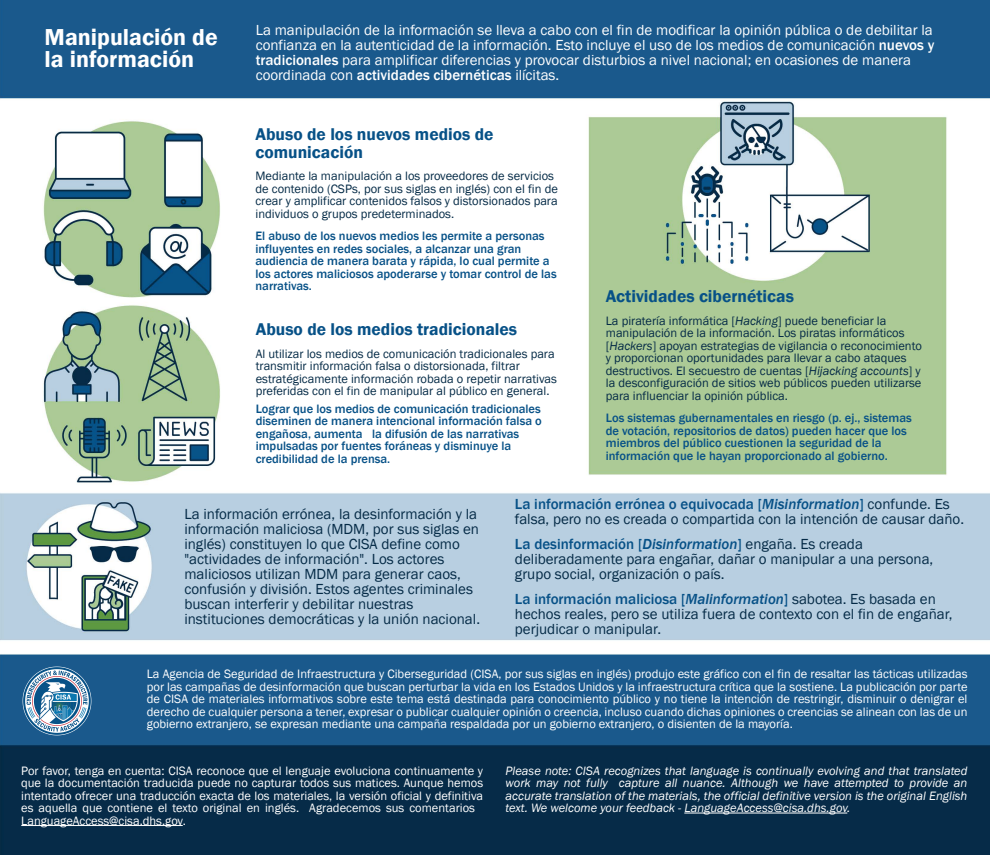
<style>
.page{position:relative;width:990px;height:855px;background:#fff}
.page>*{position:absolute;margin:0;border:0;box-sizing:border-box;transform-origin:0 0}
.t1{font:600 23.75px/22.5px "Franklin Gothic";color:#fff}
.t2{font:600 17.5px/17.5px "Franklin Gothic";color:#075187}
.t3{font:15px/15px "Franklin Gothic";color:#042a46}
.t4{font:15px/15px "Franklin Gothic";color:#fff}
.t5{font:12.5px/12.5px "Franklin Gothic";color:#fff;text-align:justify}
.t6{font:12.5px/12.5px "Franklin Gothic";color:#042a46}
.t7{font:500 12.5px/12.5px "Franklin Gothic";color:#075187}
.t8{font:italic 12.5px/12.5px "Franklin Gothic";color:#fff;text-align:justify}
.s1{font-weight:500}
.s2{font-style:italic}
.s3{font-weight:500;color:#075187}
.s4{font-weight:500;font-style:italic;color:#075187}
</style>
<div class="page">
<img style="left:0;top:0;width:990px;height:855px">
<hr style="left:684px;top:813px;width:163px;height:1px;background:#fff">
<hr style="left:21px;top:825px;width:162px;height:1px;background:#fff">
<img style="left:22px;top:666px;width:69px;height:70px">
<h1 class="t1" style="left:45px;top:26px;width:175px">Manipulación de la información</h1>
<p class="t4" style="left:256px;top:23px;width:680px">La manipulación de la información se lleva a cabo con el fin de modificar la opinión pública o de debilitar la confianza en la autenticidad de la información. Esto incluye el uso de los medios de comunicación <span class="s1">nuevos y tradicionales</span> para amplificar diferencias y provocar disturbios a nivel nacional; en ocasiones de manera coordinada con <span class="s1">actividades cibernéticas</span> ilícitas.</p>
<h2 class="t2" style="left:255px;top:126px;width:240px">Abuso de los nuevos medios de comunicación</h2>
<p class="t6" style="left:255px;top:170px;width:304px">Mediante la manipulación a los proveedores de servicios de contenido (CSPs, por sus siglas en inglés) con el fin de crear y amplificar contenidos falsos y distorsionados para individuos o grupos predeterminados.</p>
<p class="t7" style="left:255px;top:230px;width:303px">El abuso de los nuevos medios les permite a personas influyentes en redes sociales, a alcanzar una gran audiencia de manera barata y rápida, lo cual permite a los actores maliciosos apoderarse y tomar control de las narrativas.</p>
<h2 class="t2" style="left:256px;top:321px;width:263px">Abuso de los medios tradicionales</h2>
<p class="t6" style="left:256px;top:348px;width:303px">Al utilizar los medios de comunicación tradicionales para transmitir información falsa o distorsionada, filtrar estratégicamente información robada o repetir narrativas preferidas con el fin de manipular al público en general.</p>
<p class="t7" style="left:256px;top:403px;width:288px">Lograr que los medios de comunicación tradicionales diseminen de manera intencional información falsa o engañosa, aumenta la difusión de las narrativas impulsadas por fuentes foráneas y disminuye la credibilidad de la prensa.</p>
<h2 class="t2" style="left:606px;top:288px;width:190px">Actividades cibernéticas</h2>
<p class="t6" style="left:606px;top:315px;width:318px">La piratería informática [<span class="s2">Hacking</span>] puede beneficiar la manipulación de la información. Los piratas informáticos [<span class="s2">Hackers</span>] apoyan estrategias de vigilancia o reconocimiento y proporcionan oportunidades para llevar a cabo ataques destructivos. El secuestro de cuentas [<span class="s2">Hijacking accounts</span>] y la desconfiguración de sitios web públicos pueden utilizarse para influenciar la opinión pública.</p>
<p class="t7" style="left:606px;top:412px;width:307px">Los sistemas gubernamentales en riesgo (p. ej., sistemas de votación, repositorios de datos) pueden hacer que los miembros del público cuestionen la seguridad de la información que le hayan proporcionado al gobierno.</p>
<p class="t3" style="left:184px;top:507px;width:297px">La información errónea, la desinformación y la información maliciosa (MDM, por sus siglas en inglés) constituyen lo que CISA define como "actividades de información". Los actores maliciosos utilizan MDM para generar caos, confusión y división. Estos agentes criminales buscan interferir y debilitar nuestras instituciones democráticas y la unión nacional.</p>
<p class="t3" style="left:515px;top:497px;width:451px"><span class="s3">La información errónea o equivocada [</span><span class="s4">Misinformation</span><span class="s3">]</span> confunde. Es falsa, pero no es creada o compartida con la intención de causar daño.</p>
<p class="t3" style="left:515px;top:537px;width:420px"><span class="s3">La desinformación [</span><span class="s4">Disinformation</span><span class="s3">]</span> engaña. Es creada deliberadamente para engañar, dañar o manipular a una persona, grupo social, organización o país.</p>
<p class="t3" style="left:515px;top:592px;width:439px"><span class="s3">La información maliciosa [</span><span class="s4">Malinformation</span><span class="s3">]</span> sabotea. Es basada en hechos reales, pero se utiliza fuera de contexto con el fin de engañar, perjudicar o manipular.</p>
<p class="t5" style="left:147px;top:668px;width:822px">La Agencia de Seguridad de Infraestructura y Ciberseguridad (CISA, por sus siglas en inglés) produjo este gráfico con el fin de resaltar las tácticas utilizadas por las campañas de desinformación que buscan perturbar la vida en los Estados Unidos y la infraestructura crítica que la sostiene. La publicación por parte de CISA de materiales informativos sobre este tema está destinada para conocimiento público y no tiene la intención de restringir, disminuir o denigrar el derecho de cualquier persona a tener, expresar o publicar cualquier opinión o creencia, incluso cuando dichas opiniones o creencias se alinean con las de un gobierno extranjero, se expresan mediante una campaña respaldada por un gobierno extranjero, o disienten de la mayoría.</p>
<p class="t5" style="left:21px;top:764px;width:463px;text-align:left">Por favor, tenga en cuenta: CISA reconoce que el lenguaje evoluciona continuamente y que la documentación traducida puede no capturar todos sus matices. Aunque hemos intentado ofrecer una traducción exacta de los materiales, la versión oficial y definitiva es aquella que contiene el texto original en inglés. Agradecemos sus comentarios LanguageAccess@cisa.dhs.gov.</p>
<p class="t8" style="left:506px;top:764px;width:463px">Please note: CISA recognizes that language is continually evolving and that translated work may not fully capture all nuance. Although we have attempted to provide an accurate translation of the materials, the official definitive version is the original English text. We welcome your feedback - LanguageAccess@cisa.dhs.gov.</p>
</div>
